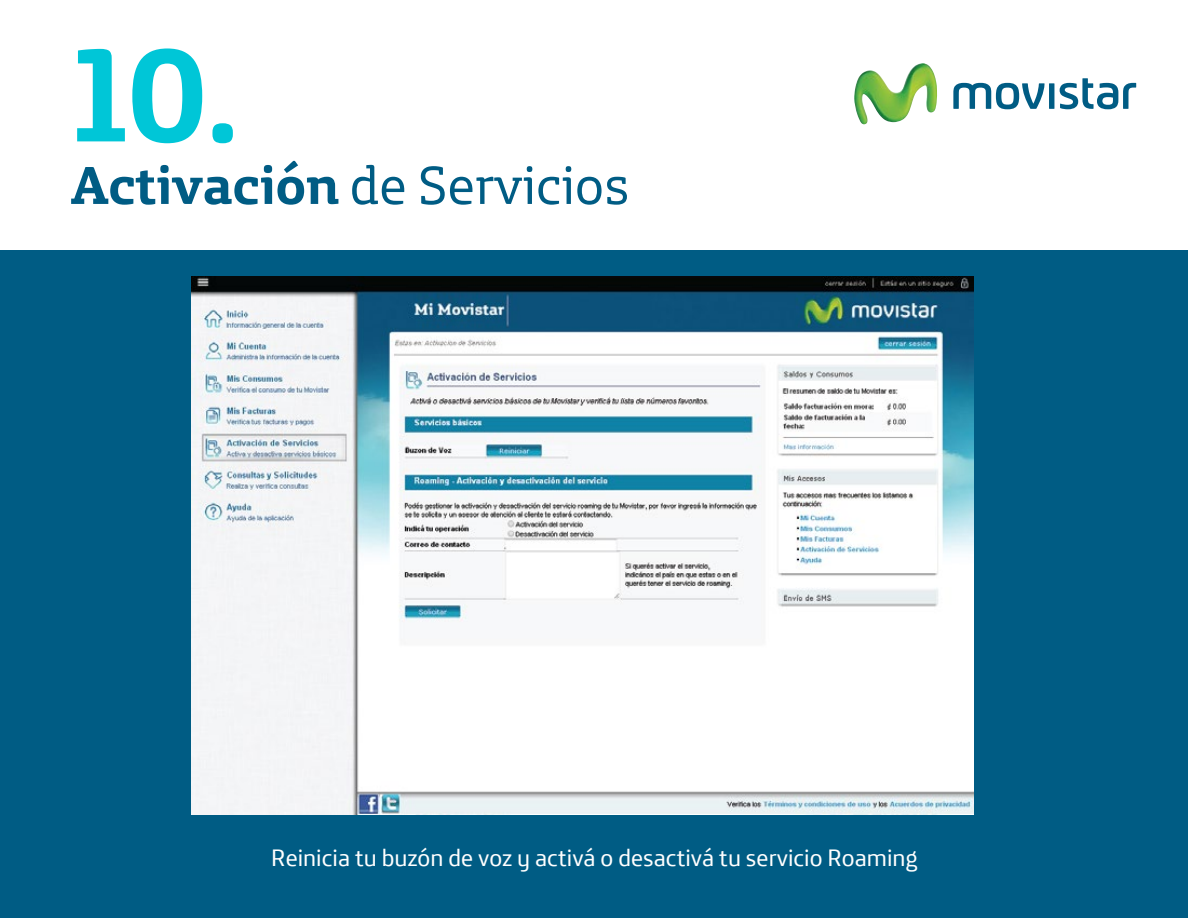
<style>
.page{position:relative;width:1188px;height:918px;background:#fff}
.page>*{position:absolute;margin:0;border:0;box-sizing:border-box;transform-origin:0 0}
.t1{font:700 133.35px "Movistar Headline";color:#00c6d7}
.t2{font:54px "Movistar Headline";color:#005c84}
.t3{font:24px "Movistar Text";color:#fff}
.s1{font-weight:700}
</style>
<div class="page">
<div style="left:0;top:250px;width:1188px;height:668px;background:#005c84"></div>
<img style="left:854px;top:63px;width:83px;height:61px">
<svg style="left:953px;top:78px;width:183px;height:31px"></svg>
<img style="left:192px;top:276px;width:782px;height:538px">
<h1 class="t1" style="left:71px;top:-26px;width:169px">10.</h1>
<h2 class="t2" style="left:71px;top:140px;width:560px"><span class="s1">Activación</span> de Servicios</h2>
<p class="t3" style="left:271px;top:838px;width:648px">Reinicia tu buzón de voz y activá o desactivá tu servicio Roaming</p>
</div>
